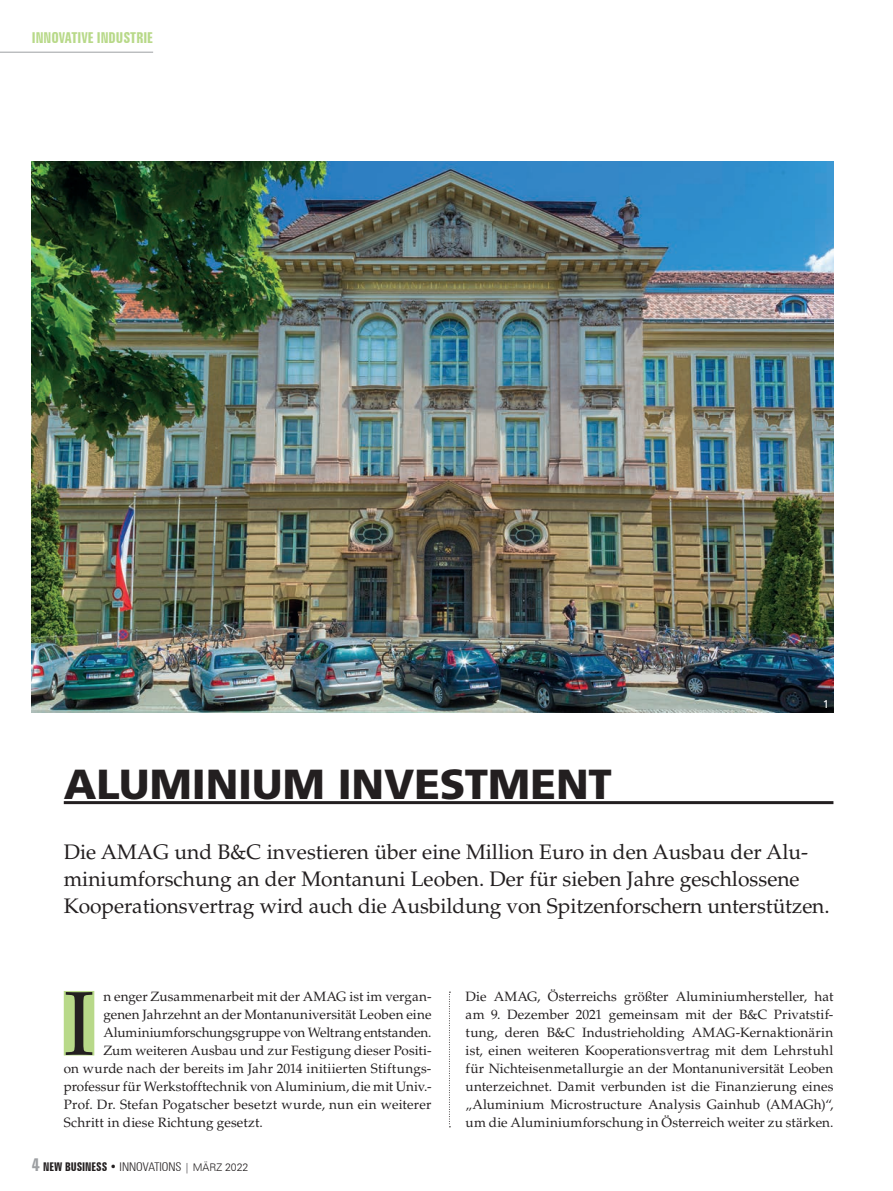
<style>
.page{position:relative;width:893px;height:1191px;background:#fff}
.page>*{position:absolute;margin:0;border:0;box-sizing:border-box;transform-origin:0 0}
.t1{font:90.6px "Palatino LT Std";color:#231f20}
.t2{font:900 42px "Frutiger LT Std";letter-spacing:-.005em;color:#231f20}
.t3{font:21px/27px "Palatino LT Std";color:#231f20}
.t4{font:700 extra-condensed 15px "Zurich BT";color:#b8d989}
.t5{font:13.5px/18px "Palatino LT Std";letter-spacing:.01em;color:#231f20;text-align:justify}
.t6{font:13.5px "Palatino LT Std";letter-spacing:-.01em;color:#231f20}
.t7{font:700 extra-condensed 12px "Zurich BT";color:#231f20}
.t8{font:11.25px "Frutiger LT Std";color:#fff}
.s1{font-size:18px;color:#9d9fa2}
.s2{font-weight:300;font-stretch:condensed}
.s3{font-weight:300;font-stretch:normal;font-size:10.5px}
</style>
<div class="page">
<hr style="left:0;top:52px;width:153px;height:1px;background:#9d9fa2">
<div style="left:64px;top:991px;width:30px;height:64px;background:#b8d989"></div>
<img style="left:32px;top:162px;width:801px;height:550px">
<svg style="left:449px;top:991px;width:1px;height:136px"></svg>
<hr style="left:64px;top:801px;width:769px;height:3px;background:#231f20">
<p class="t4" style="left:32px;top:29px;width:123px">INNOVATIVE INDUSTRIE</p>
<h2 class="t2" style="left:64px;top:759px;width:550px">ALUMINIUM INVESTMENT</h2>
<p class="t8" style="left:823px;top:698px;width:8px">1</p>
<h3 class="t3" style="left:64px;top:838px;width:767px">Die AMAG und B&amp;C investieren über eine Million Euro in den Ausbau der Alu&shy;miniumforschung an der Montanuni Leoben. Der für sieben Jahre geschlossene<br>Kooperationsvertrag wird auch die Ausbildung von Spitzenforschern unterstützen.</h3>
<h1 class="t1" style="left:64px;top:970px;width:32px">I</h1>
<p class="t5" style="left:103px;top:987px;width:330px">n enger Zusammenarbeit mit der AMAG ist im vergan-</p>
<p class="t5" style="left:103px;top:1005px;width:330px">genen Jahrzehnt an der Montanuniversität Leoben eine</p>
<p class="t6" style="left:103px;top:1024px;width:330px">Aluminiumforschungsgruppe von Weltrang entstanden.</p>
<p class="t5" style="left:103px;top:1041px;width:330px">Zum weiteren Ausbau und zur Festigung dieser Positi-</p>
<p class="t5" style="left:64px;top:1059px;width:369px">on wurde nach der bereits im Jahr 2014 initiierten Stiftungs-</p>
<p class="t5" style="left:64px;top:1077px;width:369px">professur für Werkstofftechnik von Aluminium, die mit Univ.-</p>
<p class="t5" style="left:64px;top:1095px;width:369px">Prof. Dr. Stefan Pogatscher besetzt wurde, nun ein weiterer</p>
<p class="t5" style="left:64px;top:1113px;width:200px">Schritt in diese Richtung gesetzt.</p>
<p class="t7" style="left:32px;top:1159px;width:218px"><span class="s1">4</span> NEW BUSINESS • <span class="s2">INNOVATIONS</span> <span class="s3">| MÄRZ 2022</span></p>
<p class="t5" style="left:466px;top:987px;width:369px">Die AMAG, Österreichs größter Aluminiumhersteller, hat am 9. Dezember 2021 gemeinsam mit der B&amp;C Privatstif&shy;tung, deren B&amp;C Industrieholding AMAG-Kernaktionärin ist, einen weiteren Kooperationsvertrag mit dem Lehrstuhl für Nichteisenmetallurgie an der Montanuniversität Leoben unterzeichnet. Damit verbunden ist die Finanzierung eines „Aluminium Microstructure Analysis Gainhub (AMAGh)“, um die Aluminiumforschung in Österreich weiter zu stärken.</p>
</div>
